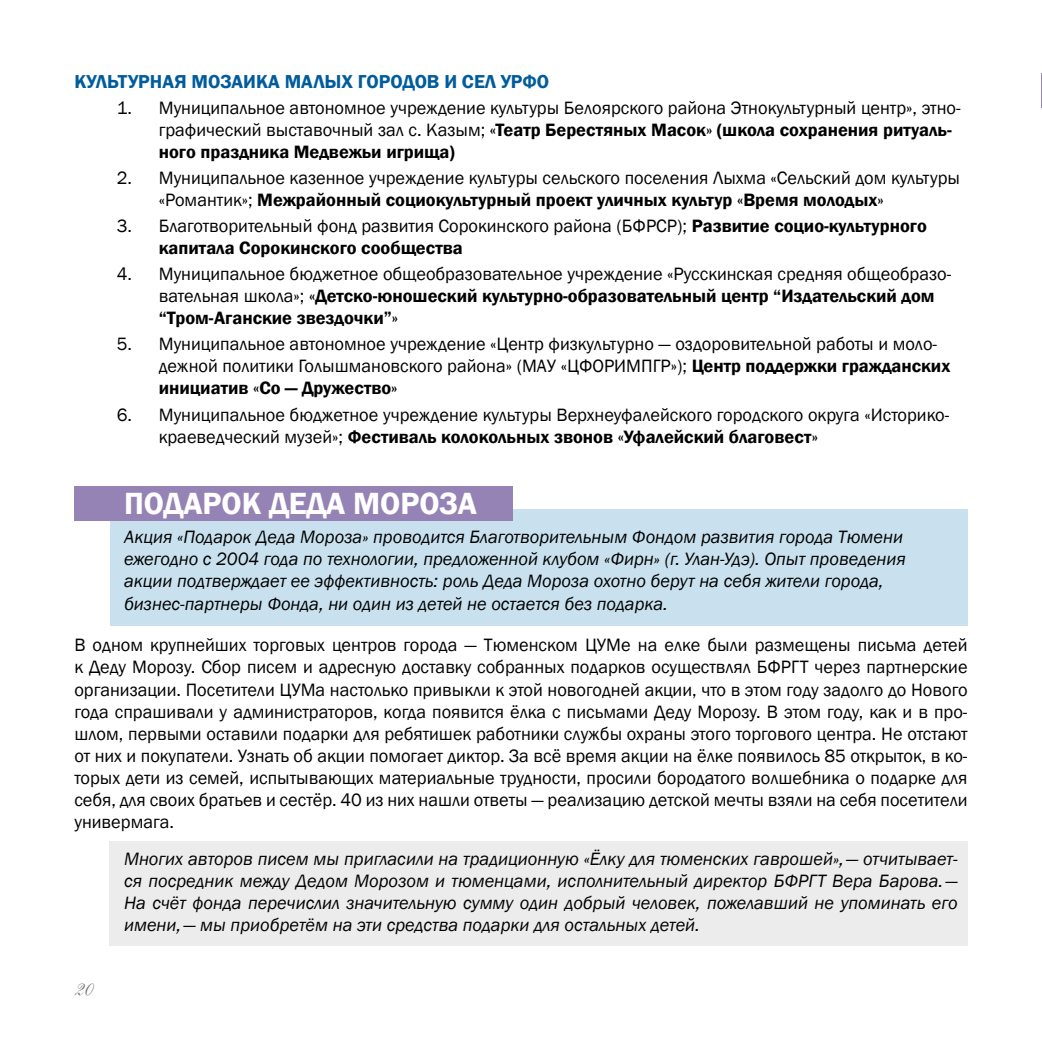
<style>
.page{position:relative;width:1042px;height:1042px;background:#fff}
.page>*{position:absolute;margin:0;border:0;box-sizing:border-box;transform-origin:0 0}
.t1{font:600 31.5px "Franklin Gothic";color:#fff}
.t2{font:24.5px "Allegretto Script One";color:#6f6f6e}
.t3{font:600 19.25px "Franklin Gothic";color:#005c9c}
.t4{font:18.38px/22.1px "Franklin Gothic";color:#000}
.t5{font:italic 18.38px/22.1px "Franklin Gothic";color:#000}
.s1{font-weight:600}
</style>
<div class="page">
<hr style="left:1041px;top:74px;width:1px;height:34px;background:#9683b6">
<div style="left:109px;top:841px;width:858px;height:105px;background:#ececec"></div>
<div style="left:110px;top:509px;width:857px;height:116px;background:#c9e1ef"></div>
<div style="left:74px;top:486px;width:439px;height:35px;background:#9683b6"></div>
<p class="t3" style="left:74px;top:70px;width:476px">Культурная мозаика малых го родов и сел УрФО</p>
<p class="t4" style="left:159px;top:97px;width:803px;text-indent:-42px">1. Муниципальное автономное учреждение культуры Белоярского района Этнокультурный центр», этно&shy;графический выставочный зал с. Казым; <span class="s1">«Театр Берестяных Масок» (школа сохранения ритуаль&shy;ного праздника Медвежьи игрища)</span></p>
<p class="t4" style="left:159px;top:167px;width:803px;text-indent:-42px">2. Муниципальное казенное учреждение культуры сельского поселения Лыхма «Сельский дом культуры «Романтик»; <span class="s1">Межрайонный социокультурный проект уличных культур «Время молодых»</span></p>
<p class="t4" style="left:159px;top:215px;width:769px;text-indent:-42px">3. Благотворительный фонд развития Сорокинского района (БФРСР); <span class="s1">Развитие социо-культурного капитала Сорокинского сообщества</span></p>
<p class="t4" style="left:159px;top:263px;width:794px;text-indent:-42px">4. Муниципальное бюджетное общеобразовательное учреждение «Русскинская средняя общеобразо&shy;вательная школа»; <span class="s1">«Детско-юношеский культурно-образовательный центр “Издательский дом “Тром-Аганские звездочки”»</span></p>
<p class="t4" style="left:159px;top:334px;width:793px;text-indent:-42px">5. Муниципальное автономное учреждение «Центр физкультурно — оздоровительной работы и моло&shy;дежной политики Голышмановского района» (МАУ «ЦФОРИМПГР»); <span class="s1">Центр поддержки гражданских инициатив «Со — Дружество»</span></p>
<p class="t4" style="left:159px;top:404px;width:792px;text-indent:-42px">6. Муниципальное бюджетное учреждение культуры Верхнеуфалейского городского округа «Историко&shy;краеведческий музей»; <span class="s1">Фестиваль колокольных звонов «Уфалейский благовест»</span></p>
<h1 class="t1" style="left:124px;top:484px;width:352px">Подарок Деда Мо роза</h1>
<p class="t5" style="left:124px;top:526px;width:783px">Акция «Подарок Деда Мороза» проводится Благотворительным Фондом развития города Тюмени ежегодно с 2004 года по технологии, предложенной клубом «Фирн» (г. Улан-Удэ). Опыт проведения акции подтверждает ее эффективность: роль Деда Мороза охотно берут на себя жители города, бизнес-партнеры Фонда, ни один из детей не остается без подарка.</p>
<p class="t4" style="left:74px;top:634px;width:894px;text-align:justify">В одном крупнейших торговых центров города — Тюменском ЦУМе на елке были размещены письма детей к Деду Морозу. Сбор писем и адресную доставку собранных подарков осуществлял БФРГТ через партнерские организации. Посетители ЦУМа настолько привыкли к этой новогодней акции, что в этом году задолго до Нового года спрашивали у администраторов, когда появится ёлка с письмами Деду Морозу. В этом году, как и в про&shy;шлом, первыми оставили подарки для ребятишек работники службы охраны этого торгового центра. Не отстают от них и покупатели. Узнать об акции помогает диктор. За всё время акции на ёлке появилось 85 открыток, в ко&shy;торых дети из семей, испытывающих материальные трудности, просили бородатого волшебника о подарке для себя, для своих братьев и сестёр. 40 из них нашли ответы — реализацию детской мечты взяли на себя посетители универмага.</p>
<p class="t5" style="left:124px;top:848px;width:835px;text-align:justify">Многих авторов писем мы пригласили на традиционную «Ёлку для тюменских гаврошей»,— отчитывает&shy;ся посредник между Дедом Морозом и тюменцами, исполнительный директор БФРГТ Вера Барова.— На счёт фонда перечислил значительную сумму один добрый человек, пожелавший не упоминать его имени,— мы приобретём на эти средства подарки для остальных детей.</p>
<h2 class="t2" style="left:74px;top:973px;width:21px">20</h2>
</div>
